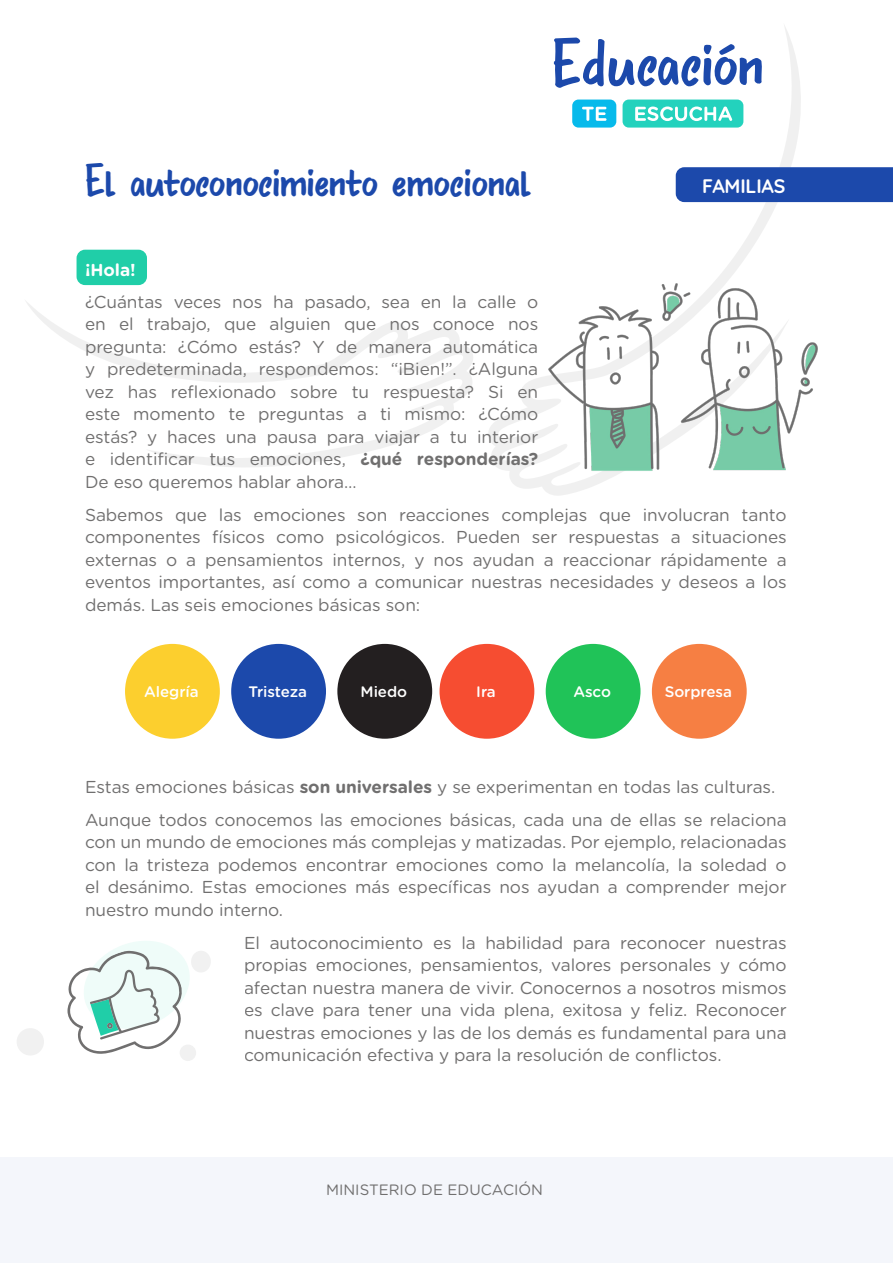
<style>
.page{position:relative;width:893px;height:1263px;background:#fff}
.page>*{position:absolute;margin:0;border:0;box-sizing:border-box;transform-origin:0 0}
.t1{font:48px "DK Bupkis";color:#1c49ab}
.t2{font:700 19.5px "Quicksand";letter-spacing:-.01em;color:#fff}
.Cuerpo_de_texto_ETE{font:17.25px/22.5px "Gotham Rounded";letter-spacing:-.005em;color:#706f6f;text-align:justify}
.Cuerpo_de_texto_ETE-2{font:700 17.25px "Gotham Rounded";color:#fff}
.Cuerpo_de_texto_ETE-3{font:500 15.15px "Gotham Rounded";letter-spacing:-.005em;color:#fff}
.t3{font:15px "Gotham Rounded";color:#706f6f}
.s1{font-weight:700}
</style>
<div class="page">
<svg style="left:488px;top:25px;width:343px;height:471px"></svg>
<svg style="left:26px;top:301px;width:447px;height:166px"></svg>
<svg style="left:554px;top:38px;width:208px;height:50px"></svg>
<div style="left:623px;top:100px;width:120px;height:28px;background:#23d2bd;border-radius:6px"></div>
<svg style="left:635px;top:106px;width:97px;height:15px"></svg>
<div style="left:572px;top:100px;width:44px;height:28px;background:#07baeb;border-radius:6px"></div>
<svg style="left:582px;top:107px;width:24px;height:14px"></svg>
<div style="left:0;top:1158px;width:892px;height:105px;background:#f4f6fb"></div>
<div style="left:77px;top:250px;width:70px;height:35px;background:#20cea8;border-radius:9px"></div>
<div style="left:676px;top:167px;width:217px;height:35px;background:#1c49ab"></div>
<img style="left:538px;top:271px;width:293px;height:215px">
<div style="left:125px;top:644px;width:95px;height:95px;background:#fccf2e;border-radius:50%"></div>
<div style="left:439px;top:644px;width:95px;height:95px;background:#f64d31;border-radius:50%"></div>
<div style="left:231px;top:644px;width:95px;height:95px;background:#1c49ab;border-radius:50%"></div>
<div style="left:546px;top:644px;width:94px;height:95px;background:#20c358;border-radius:50%"></div>
<div style="left:337px;top:644px;width:95px;height:95px;background:#231f20;border-radius:50%"></div>
<div style="left:652px;top:644px;width:95px;height:95px;background:#f67f43;border-radius:50%"></div>
<div style="left:191px;top:950px;width:20px;height:23px;background:#f1f1f1;border-radius:50%"></div>
<div style="left:16px;top:1028px;width:28px;height:28px;background:#f1f1f1;border-radius:50%"></div>
<svg style="left:67px;top:941px;width:126px;height:113px"></svg>
<div style="left:180px;top:1044px;width:16px;height:17px;background:#f1f1f1;border-radius:50%"></div>
<p class="t1" style="left:85px;top:153px;width:448px">El autoconocimiento emocional</p>
<p class="Cuerpo_de_texto_ETE-2" style="left:85px;top:257px;width:52px">¡Hola!</p>
<p class="t2" style="left:702px;top:170px;width:85px">FAMILIAS</p>
<p class="Cuerpo_de_texto_ETE" style="left:85px;top:289px;width:455px">¿Cuántas veces nos ha pasado, sea en la calle o en el trabajo, que alguien que nos conoce nos pregunta: ¿Cómo estás? Y de manera automática y predeterminada, respondemos: “¡Bien!”. ¿Alguna vez has reflexionado sobre tu respuesta? Si en este momento te preguntas a ti mismo: ¿Cómo estás? y haces una pausa para viajar a tu interior e identificar tus emociones, <span class="s1">¿qué responderías?<br></span>De eso queremos hablar ahora…</p>
<p class="Cuerpo_de_texto_ETE" style="left:85px;top:502px;width:703px">Sabemos que las emociones son reacciones complejas que involucran tanto componentes físicos como psicológicos. Pueden ser respuestas a situaciones externas o a pensamientos internos, y nos ayudan a reaccionar rápidamente a eventos importantes, así como a comunicar nuestras necesidades y deseos a los demás. Las seis emociones básicas son:</p>
<p class="Cuerpo_de_texto_ETE-3" style="left:144px;top:681px;width:56px">Alegría</p>
<p class="Cuerpo_de_texto_ETE-3" style="left:248px;top:681px;width:60px">Tristeza</p>
<p class="Cuerpo_de_texto_ETE-3" style="left:361px;top:681px;width:48px">Miedo</p>
<p class="Cuerpo_de_texto_ETE-3" style="left:476px;top:681px;width:21px">Ira</p>
<p class="Cuerpo_de_texto_ETE-3" style="left:573px;top:681px;width:39px">Asco</p>
<p class="Cuerpo_de_texto_ETE-3" style="left:665px;top:681px;width:69px">Sorpresa</p>
<p class="Cuerpo_de_texto_ETE" style="left:85px;top:774px;width:692px">Estas emociones básicas <span class="s1">son universales</span> y se experimentan en todas las culturas.</p>
<p class="Cuerpo_de_texto_ETE" style="left:85px;top:807px;width:703px">Aunque todos conocemos las emociones básicas, cada una de ellas se relaciona con un mundo de emociones más complejas y matizadas. Por ejemplo, relacionadas con la tristeza podemos encontrar emociones como la melancolía, la soledad o el desánimo. Estas emociones más específicas nos ayudan a comprender mejor nuestro mundo interno.</p>
<p class="Cuerpo_de_texto_ETE" style="left:244px;top:930px;width:544px">El autoconocimiento es la habilidad para reconocer nuestras propias emociones, pensamientos, valores personales y cómo afectan nuestra manera de vivir. Conocernos a nosotros mismos es clave para tener una vida plena, exitosa y feliz. Reconocer nuestras emociones y las de los demás es fundamental para una comunicación efectiva y para la resolución de conflictos.</p>
<p class="t3" style="left:326px;top:1180px;width:218px">MINISTERIO DE EDUCACIÓN</p>
</div>
